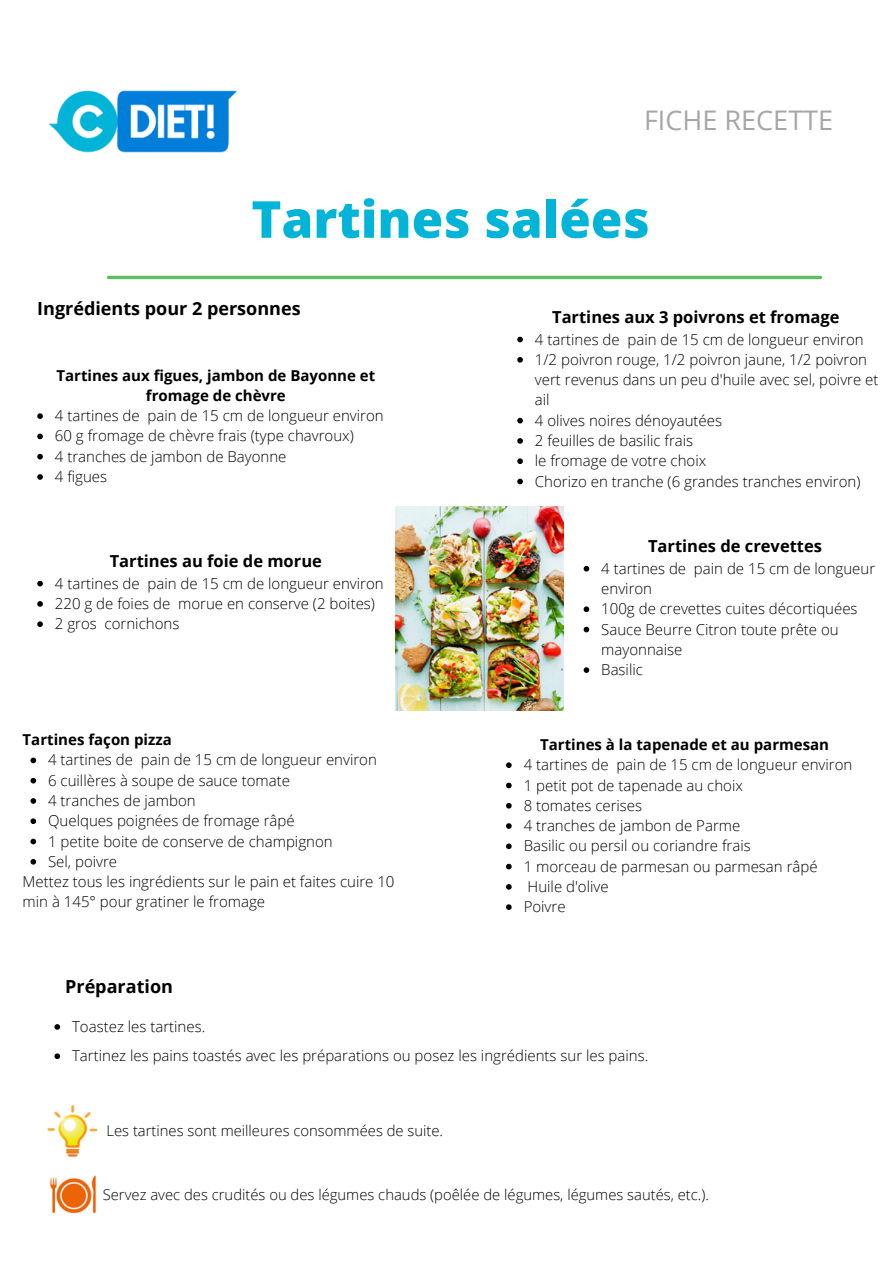
<style>
.page{position:relative;width:894px;height:1264px;background:#fff}
.page>*{position:absolute;margin:0;border:0;box-sizing:border-box;transform-origin:0 0}
.t1{font:800 51px "Open Sans";color:#02b4d8}
.t2{font:27px "Open Sans";color:#a6a6a6}
.t3{font:700 18px "Open Sans";color:#000}
.t4{font:700 16.5px "Open Sans";color:#000}
.t5{font:300 15px/20.2px "Open Sans";color:#000}
.t6{font:700 15px/20.2px "Open Sans";color:#000;text-align:center}
.t7{font:300 14.85px "Open Sans";color:#000}
</style>
<div class="page">
<img style="left:48px;top:90px;width:189px;height:62px">
<hr style="left:108px;top:276px;width:712px;height:3px;background:#59c064">
<img style="left:395px;top:506px;width:168px;height:204px">
<svg style="left:37px;top:581px;width:6px;height:5px"></svg>
<svg style="left:37px;top:601px;width:6px;height:5px"></svg>
<svg style="left:37px;top:621px;width:6px;height:6px"></svg>
<svg style="left:54px;top:1024px;width:6px;height:5px"></svg>
<svg style="left:54px;top:1053px;width:6px;height:6px"></svg>
<svg style="left:37px;top:413px;width:6px;height:6px"></svg>
<svg style="left:37px;top:433px;width:6px;height:6px"></svg>
<svg style="left:37px;top:454px;width:6px;height:5px"></svg>
<svg style="left:37px;top:474px;width:6px;height:6px"></svg>
<svg style="left:517px;top:337px;width:5px;height:5px"></svg>
<svg style="left:517px;top:357px;width:5px;height:5px"></svg>
<svg style="left:517px;top:418px;width:5px;height:5px"></svg>
<svg style="left:517px;top:438px;width:5px;height:6px"></svg>
<svg style="left:517px;top:458px;width:5px;height:6px"></svg>
<svg style="left:517px;top:478px;width:5px;height:6px"></svg>
<svg style="left:506px;top:762px;width:5px;height:6px"></svg>
<svg style="left:506px;top:782px;width:5px;height:6px"></svg>
<svg style="left:506px;top:803px;width:5px;height:5px"></svg>
<svg style="left:506px;top:823px;width:5px;height:5px"></svg>
<svg style="left:506px;top:843px;width:5px;height:6px"></svg>
<svg style="left:506px;top:863px;width:5px;height:6px"></svg>
<svg style="left:506px;top:884px;width:5px;height:5px"></svg>
<svg style="left:506px;top:904px;width:5px;height:6px"></svg>
<svg style="left:30px;top:757px;width:6px;height:6px"></svg>
<svg style="left:30px;top:777px;width:6px;height:6px"></svg>
<svg style="left:30px;top:798px;width:6px;height:5px"></svg>
<svg style="left:30px;top:818px;width:6px;height:6px"></svg>
<svg style="left:30px;top:838px;width:6px;height:6px"></svg>
<svg style="left:30px;top:859px;width:6px;height:5px"></svg>
<svg style="left:583px;top:566px;width:6px;height:5px"></svg>
<svg style="left:583px;top:606px;width:6px;height:6px"></svg>
<svg style="left:583px;top:626px;width:6px;height:6px"></svg>
<svg style="left:583px;top:667px;width:6px;height:6px"></svg>
<img style="left:50px;top:1175px;width:46px;height:39px">
<img style="left:47px;top:1105px;width:51px;height:52px">
<p class="t2" style="left:643px;top:101px;width:191px">FICHE RECETTE</p>
<p class="t1" style="left:251px;top:183px;width:399px">Tartines salées</p>
<p class="t3" style="left:37px;top:295px;width:265px">Ingrédients pour 2 personnes</p>
<p class="t6" style="left:56px;top:365px;width:320px">Tartines aux figues, jambon de Bayonne et fromage de chèvre</p>
<p class="t5" style="left:55px;top:405px;width:330px">4 tartines de pain de 15 cm de longueur environ</p>
<p class="t5" style="left:55px;top:425px;width:300px">60 g fromage de chèvre frais (type chavroux)</p>
<p class="t5" style="left:55px;top:446px;width:233px">4 tranches de jambon de Bayonne</p>
<p class="t5" style="left:55px;top:466px;width:54px">4 figues</p>
<p class="t4" style="left:110px;top:549px;width:214px">Tartines au foie de morue</p>
<p class="t5" style="left:55px;top:572px;width:330px">4 tartines de pain de 15 cm de longueur environ</p>
<p class="t5" style="left:55px;top:593px;width:321px">220 g de foies de morue en conserve (2 boites)</p>
<p class="t5" style="left:55px;top:613px;width:126px">2 gros cornichons</p>
<p class="t6" style="left:23px;top:729px;width:151px">Tartines façon pizza</p>
<p class="t5" style="left:48px;top:749px;width:330px">4 tartines de pain de 15 cm de longueur environ</p>
<p class="t5" style="left:48px;top:769px;width:243px">6 cuillères à soupe de sauce tomate</p>
<p class="t5" style="left:48px;top:790px;width:149px">4 tranches de jambon</p>
<p class="t5" style="left:48px;top:810px;width:248px">Quelques poignées de fromage râpé</p>
<p class="t5" style="left:48px;top:830px;width:286px">1 petite boite de conserve de champignon</p>
<p class="t5" style="left:48px;top:850px;width:70px">Sel, poivre</p>
<p class="t5" style="left:23px;top:871px;width:373px">Mettez tous les ingrédients sur le pain et faites cuire 10 min à 145° pour gratiner le fromage</p>
<p class="t4" style="left:552px;top:305px;width:289px">Tartines aux 3 poivrons et fromage</p>
<p class="t5" style="left:534px;top:329px;width:330px">4 tartines de pain de 15 cm de longueur environ</p>
<p class="t5" style="left:534px;top:349px;width:345px">1/2 poivron rouge, 1/2 poivron jaune, 1/2 poivron vert revenus dans un peu d'huile avec sel, poivre et ail</p>
<p class="t5" style="left:534px;top:410px;width:189px">4 olives noires dénoyautées</p>
<p class="t5" style="left:534px;top:430px;width:160px">2 feuilles de basilic frais</p>
<p class="t5" style="left:534px;top:450px;width:173px">le fromage de votre choix</p>
<p class="t5" style="left:534px;top:470px;width:327px">Chorizo en tranche (6 grandes tranches environ)</p>
<p class="t4" style="left:647px;top:535px;width:175px">Tartines de crevettes</p>
<p class="t5" style="left:601px;top:558px;width:275px">4 tartines de pain de 15 cm de longueur environ</p>
<p class="t5" style="left:601px;top:598px;width:258px">100g de crevettes cuites décortiquées</p>
<p class="t5" style="left:601px;top:618px;width:239px">Sauce Beurre Citron toute prête ou mayonnaise</p>
<p class="t5" style="left:601px;top:659px;width:43px">Basilic</p>
<p class="t6" style="left:540px;top:734px;width:290px">Tartines à la tapenade et au parmesan</p>
<p class="t5" style="left:523px;top:754px;width:330px">4 tartines de pain de 15 cm de longueur environ</p>
<p class="t5" style="left:523px;top:774px;width:221px">1 petit pot de tapenade au choix</p>
<p class="t5" style="left:523px;top:795px;width:120px">8 tomates cerises</p>
<p class="t5" style="left:523px;top:815px;width:218px">4 tranches de jambon de Parme</p>
<p class="t5" style="left:523px;top:835px;width:228px">Basilic ou persil ou coriandre frais</p>
<p class="t5" style="left:523px;top:855px;width:295px">1 morceau de parmesan ou parmesan râpé</p>
<p class="t5" style="left:527px;top:876px;width:83px">Huile d'olive</p>
<p class="t5" style="left:523px;top:896px;width:43px">Poivre</p>
<p class="t3" style="left:65px;top:973px;width:109px">Préparation</p>
<p class="t5" style="left:72px;top:1016px;width:135px">Toastez les tartines.</p>
<p class="t5" style="left:72px;top:1045px;width:577px">Tartinez les pains toastés avec les préparations ou posez les ingrédients sur les pains.</p>
<p class="t7" style="left:106px;top:1120px;width:338px">Les tartines sont meilleures consommées de suite.</p>
<p class="t7" style="left:103px;top:1184px;width:607px">Servez avec des crudités ou des légumes chauds (poêlée de légumes, légumes sautés, etc.).</p>
</div>
